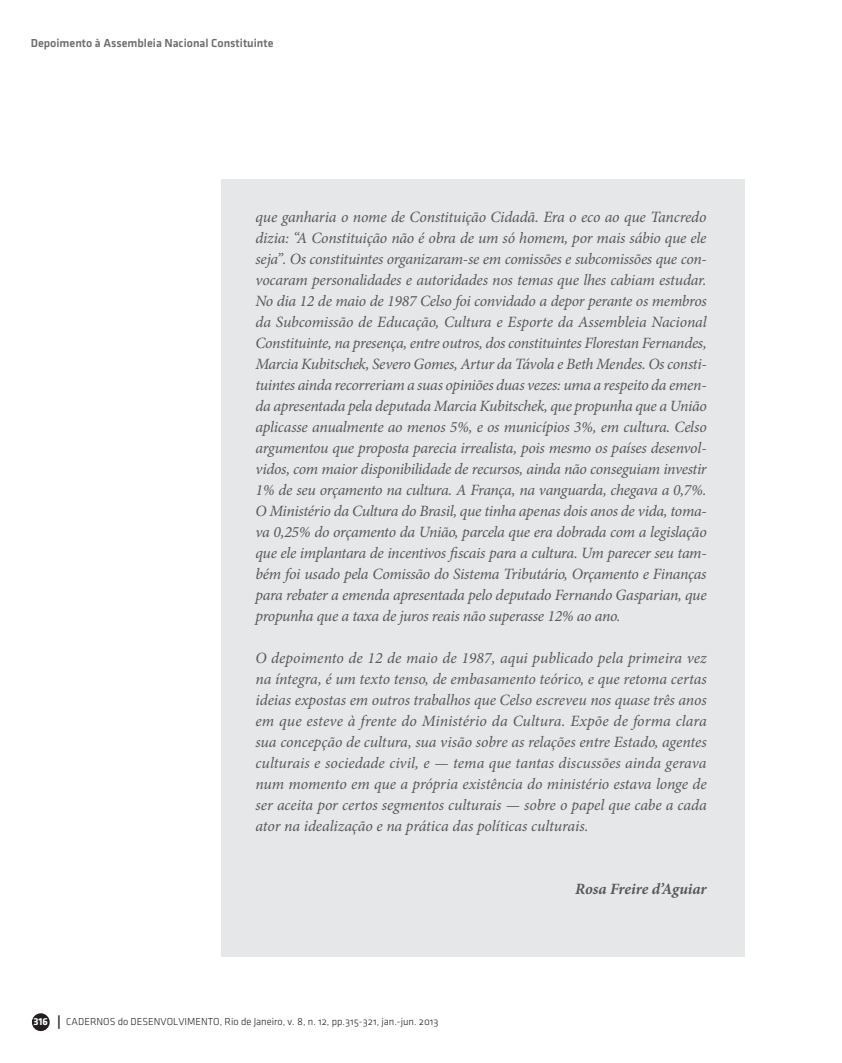
<style>
.page{position:relative;width:842px;height:1063px;background:#fff}
.page>*{position:absolute;margin:0;border:0;box-sizing:border-box;transform-origin:0 0}
.CD_Dossie_Texto{font:italic 15.75px/21px "Minion Pro";letter-spacing:-.015em;color:#57585a;text-align:justify}
.CD_Dossie_Texto-2{font:italic 700 15.75px "Minion Pro";letter-spacing:-.005em;color:#57585a}
.t1{font:500 12px "Klavika";color:#6c6d70}
.t2{font:10.5px "Klavika Light OSF";color:#231f20}
.t3{font:700 10.5px "Klavika";color:#fff}
</style>
<div class="page">
<div style="left:221px;top:180px;width:523px;height:777px;background:#e6e7e9"></div>
<div style="left:32px;top:1013px;width:18px;height:18px;background:#231f20;border-radius:50%"></div>
<p class="t1" style="left:31px;top:36px;width:244px">Depoimento à Assembleia Nacional Constituinte</p>
<p class="CD_Dossie_Texto" style="left:255px;top:206px;width:453px">que ganharia o nome de Constituição Cidadã. Era o eco ao que Tancredo dizia: “A Constituição não é obra de um só homem, por mais sábio que ele seja”. Os constituintes organizaram-se em comissões e subcomissões que con&shy;vocaram personalidades e autoridades nos temas que lhes cabiam estudar.<br>No dia 12 de maio de 1987 Celso foi convidado a depor perante os membros da Subcomissão de Educação, Cultura e Esporte da Assembleia Nacional Constituinte, na presença, entre outros, dos constituintes Florestan Fernandes, Marcia Kubitschek, Severo Gomes, Artur da Távola e Beth Mendes. Os consti&shy;tuintes ainda recorreriam a suas opiniões duas vezes: uma a respeito da emen&shy;da apresentada pela deputada Marcia Kubitschek, que propunha que a União aplicasse anualmente ao menos 5%, e os municípios 3%, em cultura. Celso argumentou que proposta parecia irrealista, pois mesmo os países desenvol&shy;vidos, com maior disponibilidade de recursos, ainda não conseguiam investir 1% de seu orçamento na cultura. A França, na vanguarda, chegava a 0,7%.<br>O Ministério da Cultura do Brasil, que tinha apenas dois anos de vida, toma&shy;va 0,25% do orçamento da União, parcela que era dobrada com a legislação que ele implantara de incentivos fiscais para a cultura. Um parecer seu tam&shy;bém foi usado pela Comissão do Sistema Tributário, Orçamento e Finanças para rebater a emenda apresentada pelo deputado Fernando Gasparian, que propunha que a taxa de juros reais não superasse 12% ao ano.</p>
<p class="CD_Dossie_Texto" style="left:255px;top:647px;width:453px">O depoimento de 12 de maio de 1987, aqui publicado pela primeira vez na íntegra, é um texto tenso, de embasamento teórico, e que retoma certas ideias expostas em outros trabalhos que Celso escreveu nos quase três anos em que esteve à frente do Ministério da Cultura. Expõe de forma clara sua concepção de cultura, sua visão sobre as relações entre Estado, agentes culturais e sociedade civil, e — tema que tantas discussões ainda gerava num momento em que a própria existência do ministério estava longe de ser aceita por certos segmentos culturais — sobre o papel que cabe a cada ator na idealização e na prática das políticas culturais.</p>
<p class="t3" style="left:34px;top:1016px;width:16px">316</p>
<p class="t2" style="left:66px;top:1016px;width:374px">CADERNOS do DESENVOLVIMENTO, Rio de Janeiro, v. 8, n. 12, pp.315-321, jan.-jun. 2013</p>
<p class="CD_Dossie_Texto-2" style="left:575px;top:877px;width:133px">Rosa Freire d’Aguiar</p>
</div>
